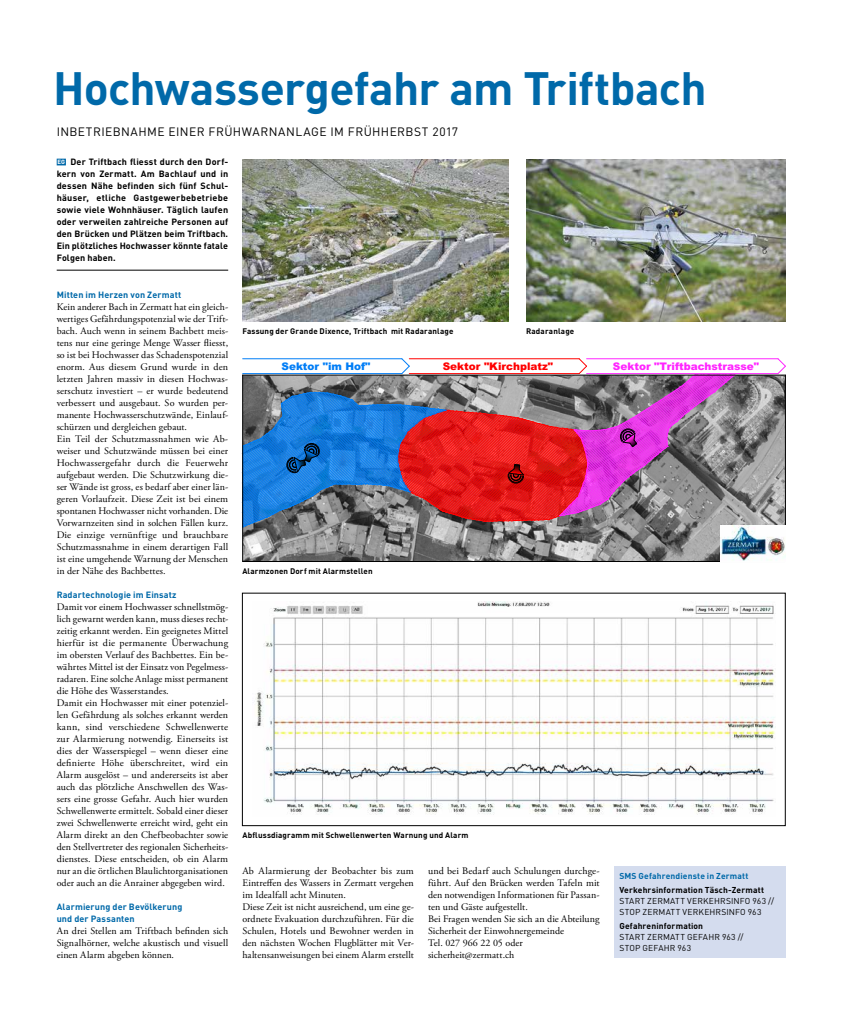
<style>
.page{position:relative;width:842px;height:1022px;background:#fff}
.page>*{position:absolute;margin:0;border:0;box-sizing:border-box;transform-origin:0 0}
.t1{font:700 46.1px "DIN";letter-spacing:-.015em;color:#0069a9}
.t2{font:12px "DIN";letter-spacing:.035em;color:#000}
.t3{font:900 10.5px "Arial";color:#ff25ff}
.t4{font:900 10.5px "Arial";color:#f00}
.t5{font:900 10.5px "Arial";color:#007df6}
.t6{font:10px/12px "Adobe Garamond Pro";letter-spacing:.01em;color:#000}
.t7{font:700 9px/12px "DIN";letter-spacing:.015em;color:#000;text-align:justify}
.t8{font:700 9px/12px "DIN";letter-spacing:.01em;color:#0069a9}
.t9{font:8.5px/11px "DIN";letter-spacing:.015em;color:#000}
.t10{font:700 8.5px "DIN";letter-spacing:.015em;color:#000}
.t11{font:700 8.5px "DIN";letter-spacing:.015em;color:#0069a9}
.t12{font:700 8px "DIN";letter-spacing:.02em;color:#000}
.s1{font-size:6px;color:#fff}
</style>
<div class="page">
<div style="left:57px;top:159px;width:9px;height:6px;background:#0069a9"></div>
<hr style="left:57px;top:270px;width:171px;height:1px;background:#000">
<img style="left:526px;top:159px;width:259px;height:162px">
<img style="left:242px;top:159px;width:266px;height:162px">
<img style="left:256px;top:602px;width:519px;height:213px">
<img style="left:243px;top:376px;width:542px;height:185px">
<hr style="left:587px;top:373px;width:191px;height:1px;background:#ff25ff">
<hr style="left:587px;top:358px;width:191px;height:1px;background:#ff25ff">
<svg style="left:778px;top:358px;width:8px;height:16px"></svg>
<hr style="left:243px;top:375px;width:542px;height:1px;background:#000">
<hr style="left:785px;top:375px;width:1px;height:186px;background:#000">
<hr style="left:243px;top:561px;width:542px;height:1px;background:#000">
<hr style="left:242px;top:375px;width:1px;height:186px;background:#000">
<svg style="left:242px;top:358px;width:493px;height:169px;background:#936c8e"></svg>
<img style="left:721px;top:525px;width:64px;height:36px">
<div style="left:614px;top:866px;width:171px;height:91px;background:#d4dcee"></div>
<h1 class="t1" style="left:53px;top:58px;width:655px">Hochwassergefahr am Triftbach</h1>
<p class="t2" style="left:57px;top:125px;width:403px">INBETRIEBNAHME EINER FRÜHWARNANLAGE IM FRÜHHERBST 2017</p>
<p class="t7" style="left:57px;top:156px;width:173px"><span class="s1">EG</span> Der Triftbach fliesst durch den Dorf&shy;kern von Zermatt. Am Bachlauf und in dessen Nähe befinden sich fünf Schul&shy;häuser, etliche Gastgewerbebetriebe sowie viele Wohnhäuser. Täglich laufen oder verweilen zahlreiche Personen auf den Brücken und Plätzen beim Triftbach.<br>Ein plötzliches Hochwasser könnte fatale Folgen haben.</p>
<p class="t8" style="left:57px;top:288px;width:126px">Mitten im Herzen von Zermatt</p>
<p class="t6" style="left:57px;top:301px;width:173px">Kein anderer Bach in Zermatt hat ein gleich&shy;wertiges Gefährdungspotenzial wie der Trift&shy;bach. Auch wenn in seinem Bachbett meis&shy;tens nur eine geringe Menge Wasser fliesst, so ist bei Hochwasser das Schadenspotenzial enorm. Aus diesem Grund wurde in den letzten Jahren massiv in diesen Hochwas&shy;serschutz investiert – er wurde bedeutend verbessert und ausgebaut. So wurden per&shy;manente Hochwasserschutzwände, Einlauf&shy;schürzen und dergleichen gebaut.<br>Ein Teil der Schutzmassnahmen wie Ab&shy;weiser und Schutzwände müssen bei einer Hochwassergefahr durch die Feuerwehr aufgebaut werden. Die Schutzwirkung die&shy;ser Wände ist gross, es bedarf aber einer län&shy;geren Vorlaufzeit. Diese Zeit ist bei einem spontanen Hochwasser nicht vorhanden. Die Vorwarnzeiten sind in solchen Fällen kurz.<br>Die einzige vernünftige und brauchbare Schutzmassnahme in einem derartigen Fall ist eine umgehende Warnung der Menschen in der Nähe des Bachbettes.</p>
<p class="t8" style="left:57px;top:588px;width:121px">Radartechnologie im Einsatz</p>
<p class="t6" style="left:57px;top:601px;width:173px">Damit vor einem Hochwasser schnellstmög&shy;lich gewarnt werden kann, muss dieses recht&shy;zeitig erkannt werden. Ein geeignetes Mittel hierfür ist die permanente Überwachung im obersten Verlauf des Bachbettes. Ein be&shy;währtes Mittel ist der Einsatz von Pegelmess&shy;radaren. Eine solche Anlage misst permanent die Höhe des Wasserstandes.<br>Damit ein Hochwasser mit einer potenziel&shy;len Gefährdung als solches erkannt werden kann, sind verschiedene Schwellenwerte zur Alarmierung notwendig. Einerseits ist dies der Wasserspiegel – wenn dieser eine definierte Höhe überschreitet, wird ein Alarm ausgelöst – und andererseits ist aber auch das plötzliche Anschwellen des Was&shy;sers eine grosse Gefahr. Auch hier wurden Schwellenwerte ermittelt. Sobald einer dieser zwei Schwellenwerte erreicht wird, geht ein Alarm direkt an den Chefbeobachter sowie den Stellvertreter des regionalen Sicherheits&shy;dienstes. Diese entscheiden, ob ein Alarm nur an die örtlichen Blaulichtorganisationen oder auch an die Anrainer abgegeben wird.</p>
<p class="t8" style="left:57px;top:900px;width:127px">Alarmierung der Bevölkerung und der Passanten</p>
<p class="t6" style="left:57px;top:925px;width:173px;text-align:justify">An drei Stellen am Triftbach befinden sich Signalhörner, welche akustisch und visuell einen Alarm abgeben können.</p>
<p class="t12" style="left:242px;top:325px;width:213px">Fassung der Grande Dixence, Triftbach mit Radaranlage</p>
<p class="t12" style="left:526px;top:325px;width:50px">Radaranlage</p>
<p class="t5" style="left:281px;top:362px;width:91px">Sektor "im Hof"</p>
<p class="t4" style="left:443px;top:362px;width:112px">Sektor "Kirchplatz"</p>
<p class="t3" style="left:613px;top:362px;width:148px">Sektor "Triftbachstrasse"</p>
<p class="t12" style="left:242px;top:565px;width:132px">Alarmzonen Dorf mit Alarmstellen</p>
<p class="t12" style="left:242px;top:829px;width:228px">Abflussdiagramm mit Schwellenwerten Warnung und Alarm</p>
<p class="t6" style="left:428px;top:865px;width:173px">und bei Bedarf auch Schulungen durchge&shy;führt. Auf den Brücken werden Tafeln mit den notwendigen Informationen für Passan&shy;ten und Gäste aufgestellt.<br>Bei Fragen wenden Sie sich an die Abteilung Sicherheit der Einwohnergemeinde<br>Tel. 027 966 22 05 oder sicherheit@zermatt.ch</p>
<p class="t6" style="left:242px;top:865px;width:173px">Ab Alarmierung der Beobachter bis zum Eintreffen des Wassers in Zermatt vergehen im Idealfall acht Minuten.<br>Diese Zeit ist nicht ausreichend, um eine ge&shy;ordnete Evakuation durchzuführen. Für die Schulen, Hotels und Bewohner werden in den nächsten Wochen Flugblätter mit Ver&shy;haltensanweisungen bei einem Alarm erstellt</p>
<p class="t11" style="left:619px;top:870px;width:130px">SMS Gefahrendienste in Zermatt</p>
<p class="t10" style="left:619px;top:884px;width:146px">Verkehrsinformation Täsch-Zermatt</p>
<p class="t9" style="left:619px;top:895px;width:156px">START ZERMATT VERKEHRSINFO 963 //<br>STOP ZERMATT VERKEHRSINFO 963</p>
<p class="t10" style="left:619px;top:920px;width:85px">Gefahreninformation</p>
<p class="t9" style="left:619px;top:931px;width:126px">START ZERMATT GEFAHR 963 //<br>STOP GEFAHR 963</p>
</div>
